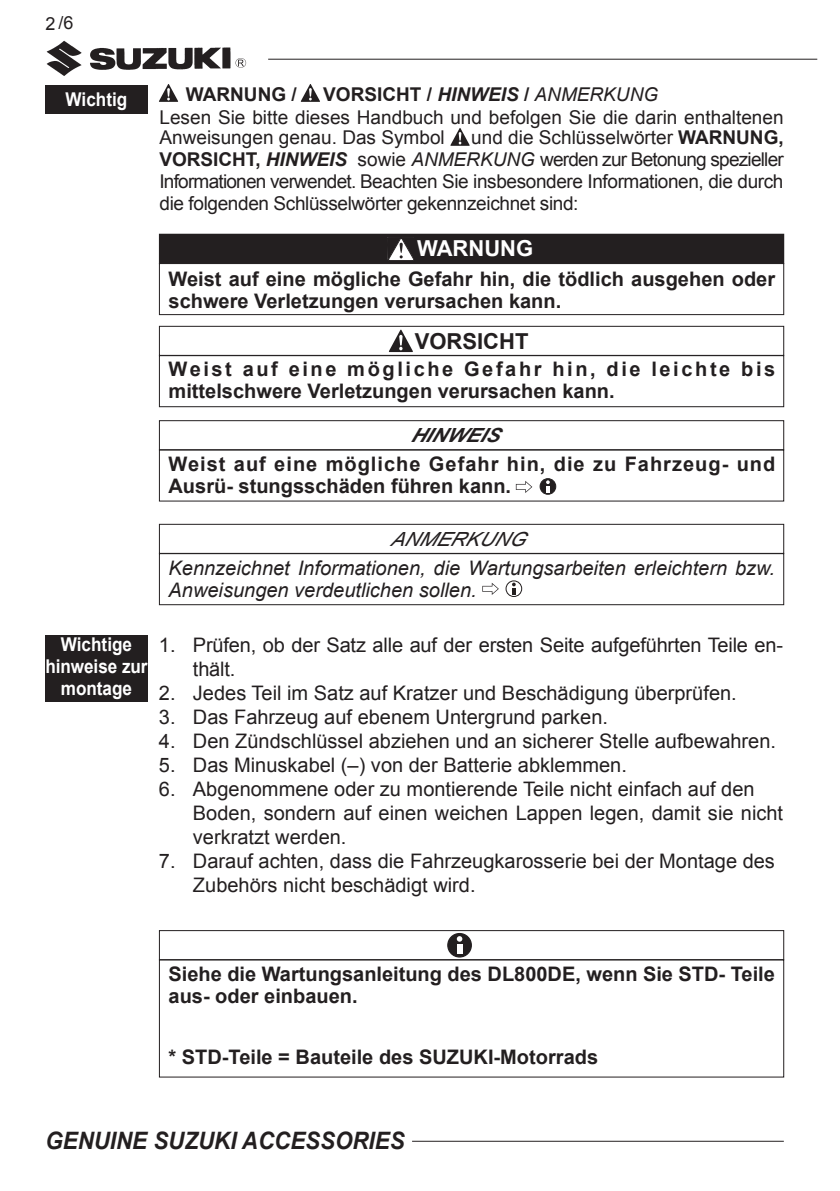
<style>
.page{position:relative;width:840px;height:1191px;background:#fff}
.page>*{position:absolute;margin:0;border:0;box-sizing:border-box;transform-origin:0 0}
.t1{font:italic 700 24px "Arial";color:#231f20;scale:.93 1}
.t2{font:700 22px "Arial";color:#231f20}
.t3{font:700 22px "Arial";color:#fff}
.t4{font:20px/24px "Arial";color:#231f20}
.t5{font:700 20px/22px "Arial";color:#231f20}
.t6{font:italic 20px/22px "Arial";color:#231f20}
.t7{font:700 20px/22px "Arial";letter-spacing:.05em;color:#231f20}
.t8{font:italic 19.4px "Arial";color:#231f20;scale:1.06 1}
.t9{font:italic 700 19.4px "Arial";color:#231f20;scale:1.06 1}
.t10{font:19px/22px "Arial";color:#231f20}
.t11{font:700 19px/22px "Arial";color:#fff;text-align:center;scale:.9 1}
.t12{font:700 19px "Arial";color:#231f20}
.t13{font:18px "Arial";color:#231f20}
.s1{font-weight:700}
.s2{font-weight:700;font-style:italic}
.s3{font-style:italic}
</style>
<div class="page">
<hr style="left:412px;top:1140px;width:371px;height:1px;background:#231f20">
<img style="left:46px;top:40px;width:185px;height:46px">
<svg style="left:235px;top:58px;width:11px;height:10px"></svg>
<hr style="left:268px;top:59px;width:548px;height:1px;background:#231f20">
<svg style="left:541px;top:478px;width:15px;height:16px"></svg>
<div style="left:540px;top:478px;width:15px;height:16px;background:#231f20;border-radius:50%"></div>
<div style="left:539px;top:478px;width:17px;height:16px;border:1px solid #231f20;border-radius:50%"></div>
<svg style="left:546px;top:480px;width:3px;height:12px"></svg>
<svg style="left:515px;top:481px;width:17px;height:12px"></svg>
<svg style="left:506px;top:580px;width:16px;height:17px"></svg>
<svg style="left:505px;top:581px;width:16px;height:15px"></svg>
<div style="left:505px;top:580px;width:17px;height:17px;border:1px solid #231f20;border-radius:50%"></div>
<svg style="left:511px;top:582px;width:4px;height:12px"></svg>
<svg style="left:482px;top:583px;width:16px;height:12px"></svg>
<svg style="left:447px;top:933px;width:24px;height:24px"></svg>
<div style="left:447px;top:933px;width:24px;height:24px;background:#231f20;border-radius:50%"></div>
<div style="left:447px;top:933px;width:24px;height:24px;border:1px solid #231f20;border-radius:50%"></div>
<svg style="left:456px;top:936px;width:6px;height:5px"></svg>
<div style="left:456px;top:944px;width:6px;height:10px;background:#fff"></div>
<div style="left:45px;top:85px;width:102px;height:28px;background:#231f20"></div>
<div style="left:159px;top:234px;width:624px;height:29px;background:#231f20"></div>
<svg style="left:388px;top:330px;width:24px;height:22px"></svg>
<svg style="left:159px;top:84px;width:19px;height:18px"></svg>
<svg style="left:300px;top:84px;width:20px;height:18px"></svg>
<svg style="left:450px;top:128px;width:19px;height:18px"></svg>
<div style="left:159px;top:326px;width:624px;height:30px;border:1px solid #231f20"></div>
<div style="left:159px;top:420px;width:624px;height:30px;border:1px solid #231f20"></div>
<div style="left:159px;top:930px;width:624px;height:30px;border:1px solid #231f20"></div>
<div style="left:159px;top:524px;width:624px;height:30px;border:1px solid #231f20"></div>
<div style="left:159px;top:263px;width:624px;height:52px;border:1px solid #231f20"></div>
<div style="left:159px;top:355px;width:624px;height:52px;border:1px solid #231f20"></div>
<div style="left:159px;top:449px;width:624px;height:52px;border:1px solid #231f20"></div>
<div style="left:159px;top:959px;width:624px;height:118px;border:1px solid #231f20"></div>
<div style="left:159px;top:553px;width:624px;height:52px;border:1px solid #231f20"></div>
<svg style="left:387px;top:239px;width:27px;height:21px"></svg>
<div style="left:45px;top:635px;width:102px;height:66px;background:#231f20"></div>
<p class="t13" style="left:45px;top:11px;width:29px">2/6</p>
<p class="t11" style="left:66px;top:89px;width:70px">Wichtig</p>
<p class="t10" style="left:159px;top:83px;width:625px;text-indent:164px"><span class="s1">VORSICHT /</span> <span class="s2">HINWEIS</span> <span class="s1">/</span> <span class="s3">ANMERKUNG<br></span>Lesen Sie bitte dieses Handbuch und befolgen Sie die darin enthaltenen</p>
<p class="t10" style="left:159px;top:126px;width:287px">Anweisungen genau. Das Symbol</p>
<p class="t12" style="left:186px;top:82px;width:112px">WARNUNG /</p>
<p class="t10" style="left:159px;top:126px;width:625px;text-align:justify;text-indent:311px">und die Schlüsselwörter <span class="s1">WARNUNG, VORSICHT,</span> <span class="s2">HINWEIS</span> sowie <span class="s3">ANMERKUNG</span> werden zur Betonung spezieller Informationen verwendet. Beachten Sie insbesondere Informationen, die durch die folgenden Schlüsselwörter gekennzeichnet sind:</p>
<p class="t3" style="left:417px;top:234px;width:118px">WARNUNG</p>
<p class="t5" style="left:168px;top:268px;width:608px">Weist auf eine mögliche Gefahr hin, die tödlich ausgehen oder schwere Verletzungen verursachen kann.</p>
<p class="t2" style="left:414px;top:326px;width:115px">VORSICHT</p>
<p class="t5" style="left:168px;top:359px;width:608px">Weist auf eine mögliche Gefahr hin, die leichte bis mittelschwere Verletzungen verursachen kann.</p>
<p class="t9" style="left:410px;top:422px;width:94px">HINWEIS</p>
<p class="t7" style="left:168px;top:453px;width:608px">Weist auf eine mögliche Gefahr hin, die zu Fahrzeug- und<br>Ausrü- stungsschäden führen kann.</p>
<p class="t8" style="left:390px;top:526px;width:137px">ANMERKUNG</p>
<p class="t6" style="left:168px;top:557px;width:608px">Kennzeichnet Informationen, die Wartungsarbeiten erleichtern bzw.<br>Anweisungen verdeutlichen sollen.</p>
<p class="t11" style="left:45px;top:634px;width:115px">Wichtige hinweise zur montage</p>
<p class="t4" style="left:193px;top:633px;width:591px;text-indent:-34px">1. Prüfen, ob der Satz alle auf der ersten Seite aufgeführten Teile en&shy;thält.</p>
<p class="t4" style="left:159px;top:681px;width:579px">2. Jedes Teil im Satz auf Kratzer und Beschädigung überprüfen.</p>
<p class="t4" style="left:159px;top:705px;width:450px">3. Das Fahrzeug auf ebenem Untergrund parken.</p>
<p class="t4" style="left:159px;top:729px;width:618px">4. Den Zündschlüssel abziehen und an sicherer Stelle aufbewahren.</p>
<p class="t4" style="left:159px;top:753px;width:469px">5. Das Minuskabel (–) von der Batterie abklemmen.</p>
<p class="t4" style="left:193px;top:777px;width:591px;text-indent:-34px">6. Abgenommene oder zu montierende Teile nicht einfach auf den<br>Boden, sondern auf einen weichen Lappen legen, damit sie nicht verkratzt werden.</p>
<p class="t4" style="left:193px;top:849px;width:583px;text-indent:-34px">7. Darauf achten, dass die Fahrzeugkarosserie bei der Montage des<br>Zubehörs nicht beschädigt wird.</p>
<p class="t5" style="left:168px;top:963px;width:607px">Siehe die Wartungsanleitung des DL800DE, wenn Sie STD- Teile aus- oder einbauen.</p>
<p class="t5" style="left:168px;top:1046px;width:431px">* STD-Teile = Bauteile des SUZUKI-Motorrads</p>
<p class="t1" style="left:45px;top:1125px;width:387px">GENUINE SUZUKI ACCESSORIES</p>
</div>
